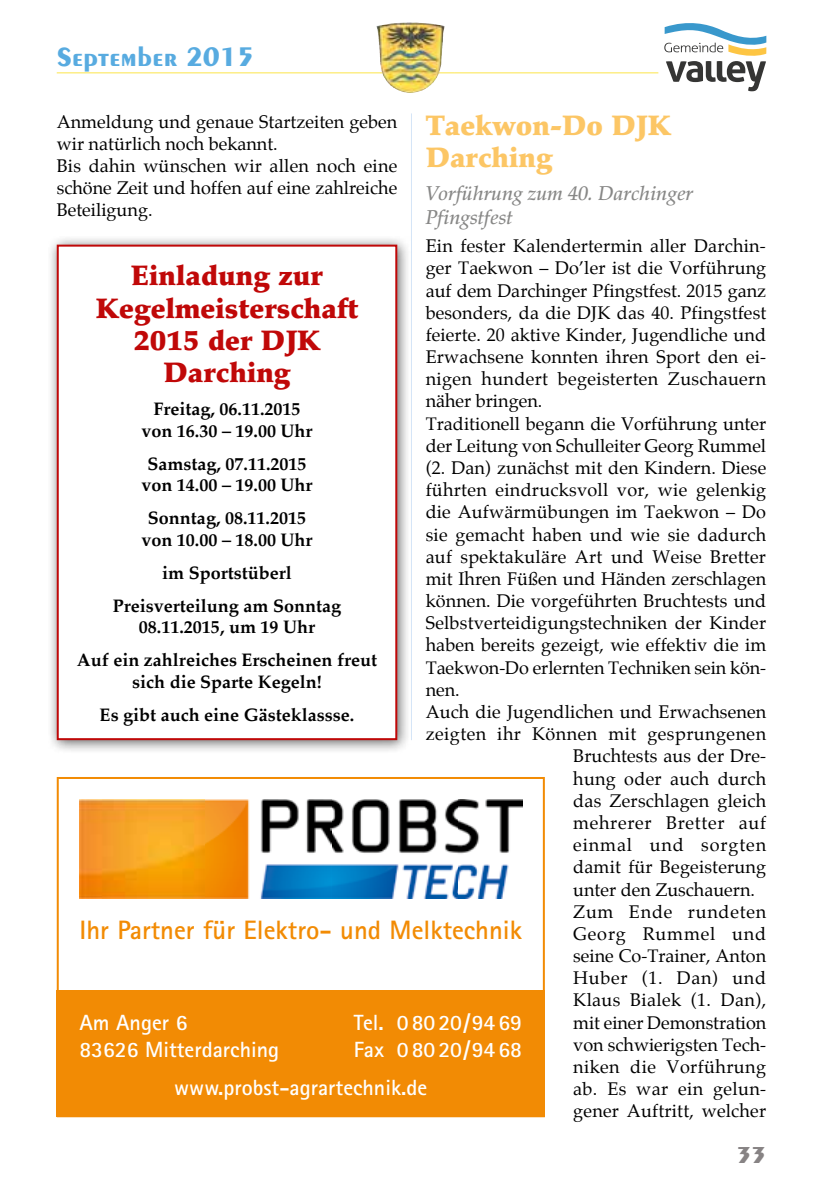
<style>
.page{position:relative;width:840px;height:1191px;background:#fff}
.page>*{position:absolute;margin:0;border:0;box-sizing:border-box;transform-origin:0 0}
.t1{font:900 28px/32.2px "Palatino";color:#c00808;text-align:center}
.t2{font:900 28px/32.2px "Palatino";color:#fcc665}
.t3{font:700 28px "Peignot";color:#58abe0}
.t4{font:700 26.6px "Rotis Sans Serif";color:#f28b04}
.t5{font:700 24px "Peignot";color:#878384}
.t6{font:700 22px/37.8px "Rotis Sans Serif";color:#fff}
.t7{font:italic 500 20px/24.2px "Palatino";color:#878786}
.t8{font:18px/22px "Palatino";letter-spacing:.005em;color:#000}
.t9{font:700 18px/21.6px "Palatino";color:#000;text-align:center}
.t10{font:18px "Palatino";letter-spacing:.025em;color:#000}
.t11{font:18px "Palatino";letter-spacing:.04em;color:#000}
.t12{font:18px "Palatino";letter-spacing:.05em;color:#000}
.t13{font:18px "Palatino";letter-spacing:.035em;color:#000}
.t14{font:18px "Palatino";letter-spacing:.045em;color:#000}
</style>
<div class="page">
<hr style="left:57px;top:72px;width:601px;height:2px;background:#fdee86">
<svg style="left:664px;top:23px;width:101px;height:68px"></svg>
<img style="left:376px;top:22px;width:67px;height:71px">
<hr style="left:411px;top:113px;width:1px;height:627px;background:#d5e5f7">
<img style="left:79px;top:799px;width:443px;height:99px">
<div style="left:57px;top:990px;width:487px;height:127px;background:#f28b04"></div>
<div style="left:47px;top:235px;width:364px;height:519px;background:#000;opacity:.6"></div>
<div style="left:58px;top:246px;width:338px;height:493px;background:#fff"></div>
<div style="left:57px;top:245px;width:340px;height:495px;border:2px solid #c00808"></div>
<h1 class="t3" style="left:57px;top:41px;width:199px">September 2015</h1>
<h1 class="t2" style="left:425px;top:110px;width:247px">Taekwon-Do DJK<br>Darching</h1>
<p class="t7" style="left:425px;top:182px;width:269px">Vorführung zum 40. Darchinger<br>Pfingstfest</p>
<p class="t8" style="left:425px;top:235px;width:341px">Ein fester Kalendertermin aller Darchin-</p>
<p class="t8" style="left:425px;top:257px;width:342px">ger Taekwon – Do’ler ist die Vorführung</p>
<p class="t8" style="left:425px;top:279px;width:342px">auf dem Darchinger Pfingstfest. 2015 ganz</p>
<p class="t8" style="left:425px;top:301px;width:342px">besonders, da die DJK das 40. Pfingstfest</p>
<p class="t8" style="left:425px;top:324px;width:342px">feierte. 20 aktive Kinder, Jugendliche und</p>
<p class="t8" style="left:425px;top:346px;width:342px">Erwachsene konnten ihren Sport den ei-</p>
<p class="t8" style="left:425px;top:368px;width:342px">nigen hundert begeisterten Zuschauern</p>
<p class="t8" style="left:425px;top:390px;width:118px">näher bringen.</p>
<p class="t8" style="left:425px;top:412px;width:342px">Traditionell begann die Vorführung unter</p>
<p class="t8" style="left:425px;top:434px;width:342px">der Leitung von Schulleiter Georg Rummel</p>
<p class="t8" style="left:425px;top:457px;width:342px">(2. Dan) zunächst mit den Kindern. Diese</p>
<p class="t8" style="left:425px;top:479px;width:342px">führten eindrucksvoll vor, wie gelenkig</p>
<p class="t8" style="left:425px;top:501px;width:342px">die Aufwärmübungen im Taekwon – Do</p>
<p class="t8" style="left:425px;top:523px;width:342px">sie gemacht haben und wie sie dadurch</p>
<p class="t8" style="left:425px;top:545px;width:341px">auf spektakuläre Art und Weise Bretter</p>
<p class="t8" style="left:425px;top:568px;width:342px">mit Ihren Füßen und Händen zerschlagen</p>
<p class="t8" style="left:425px;top:590px;width:342px">können. Die vorgeführten Bruchtests und</p>
<p class="t8" style="left:425px;top:612px;width:342px">Selbstverteidigungstechniken der Kinder</p>
<p class="t8" style="left:425px;top:634px;width:342px">haben bereits gezeigt, wie effektiv die im</p>
<p class="t8" style="left:425px;top:656px;width:342px">Taekwon-Do erlernten Techniken sein kön-</p>
<p class="t8" style="left:425px;top:678px;width:36px">nen.</p>
<p class="t8" style="left:425px;top:701px;width:342px">Auch die Jugendlichen und Erwachsenen</p>
<p class="t10" style="left:425px;top:719px;width:342px">zeigten ihr Können mit gesprungenen</p>
<p class="t8" style="left:573px;top:745px;width:194px">Bruchtests aus der Dre-</p>
<p class="t8" style="left:573px;top:767px;width:194px">hung oder auch durch</p>
<p class="t8" style="left:573px;top:789px;width:194px">das Zerschlagen gleich</p>
<p class="t11" style="left:573px;top:808px;width:194px">mehrerer Bretter auf</p>
<p class="t12" style="left:573px;top:830px;width:194px">einmal und sorgten</p>
<p class="t8" style="left:573px;top:856px;width:194px">damit für Begeisterung</p>
<p class="t8" style="left:573px;top:878px;width:183px">unter den Zuschauern.</p>
<p class="t11" style="left:573px;top:896px;width:194px">Zum Ende rundeten</p>
<p class="t14" style="left:573px;top:918px;width:194px">Georg Rummel und</p>
<p class="t8" style="left:573px;top:945px;width:194px">seine Co-Trainer, Anton</p>
<p class="t13" style="left:573px;top:963px;width:194px">Huber (1. Dan) und</p>
<p class="t8" style="left:573px;top:989px;width:194px">Klaus Bialek (1. Dan),</p>
<p class="t8" style="left:573px;top:1011px;width:194px">mit einer Demonstration</p>
<p class="t8" style="left:573px;top:1033px;width:194px">von schwierigsten Tech-</p>
<p class="t10" style="left:573px;top:1051px;width:194px">niken die Vorführung</p>
<p class="t8" style="left:573px;top:1078px;width:194px">ab. Es war ein gelun-</p>
<p class="t8" style="left:573px;top:1100px;width:194px">gener Auftritt, welcher</p>
<p class="t8" style="left:57px;top:111px;width:342px">Anmeldung und genaue Startzeiten geben wir natürlich noch bekannt.<br>Bis dahin wünschen wir allen noch eine schöne Zeit und hoffen auf eine zahlreiche<br>Beteiligung.</p>
<h1 class="t1" style="left:96px;top:260px;width:264px">Einladung zur<br>Kegelmeisterschaft<br>2015 der DJK<br>Darching</h1>
<p class="t9" style="left:141px;top:397px;width:173px">Freitag, 06.11.2015 von 16.30 – 19.00 Uhr</p>
<p class="t9" style="left:141px;top:452px;width:173px">Samstag, 07.11.2015 von 14.00 – 19.00 Uhr</p>
<p class="t9" style="left:141px;top:507px;width:173px">Sonntag, 08.11.2015 von 10.00 – 18.00 Uhr</p>
<p class="t9" style="left:113px;top:555px;width:229px;line-height:33px">im Sportstüberl<br>Preisverteilung am Sonntag</p>
<p class="t9" style="left:77px;top:610px;width:301px;line-height:33px">08.11.2015, um 19 Uhr<br>Auf ein zahlreiches Erscheinen freut</p>
<p class="t9" style="left:100px;top:665px;width:256px;line-height:33.2px">sich die Sparte Kegeln!<br>Es gibt auch eine Gästeklassse.</p>
<h2 class="t4" style="left:79px;top:913px;width:444px">Ihr Partner für Elektro- und Melktechnik</h2>
<p class="t6" style="left:79px;top:1003px;width:109px">Am Anger 6</p>
<p class="t6" style="left:353px;top:1003px;width:170px">Tel. 08020/9469</p>
<p class="t6" style="left:79px;top:1030px;width:201px">83626 Mitterdarching</p>
<p class="t6" style="left:174px;top:1030px;width:349px;text-indent:179px">Fax 08020/9468 www.probst-agrartechnik.de</p>
<h3 class="t5" style="left:736px;top:1141px;width:31px">33</h3>
</div>
